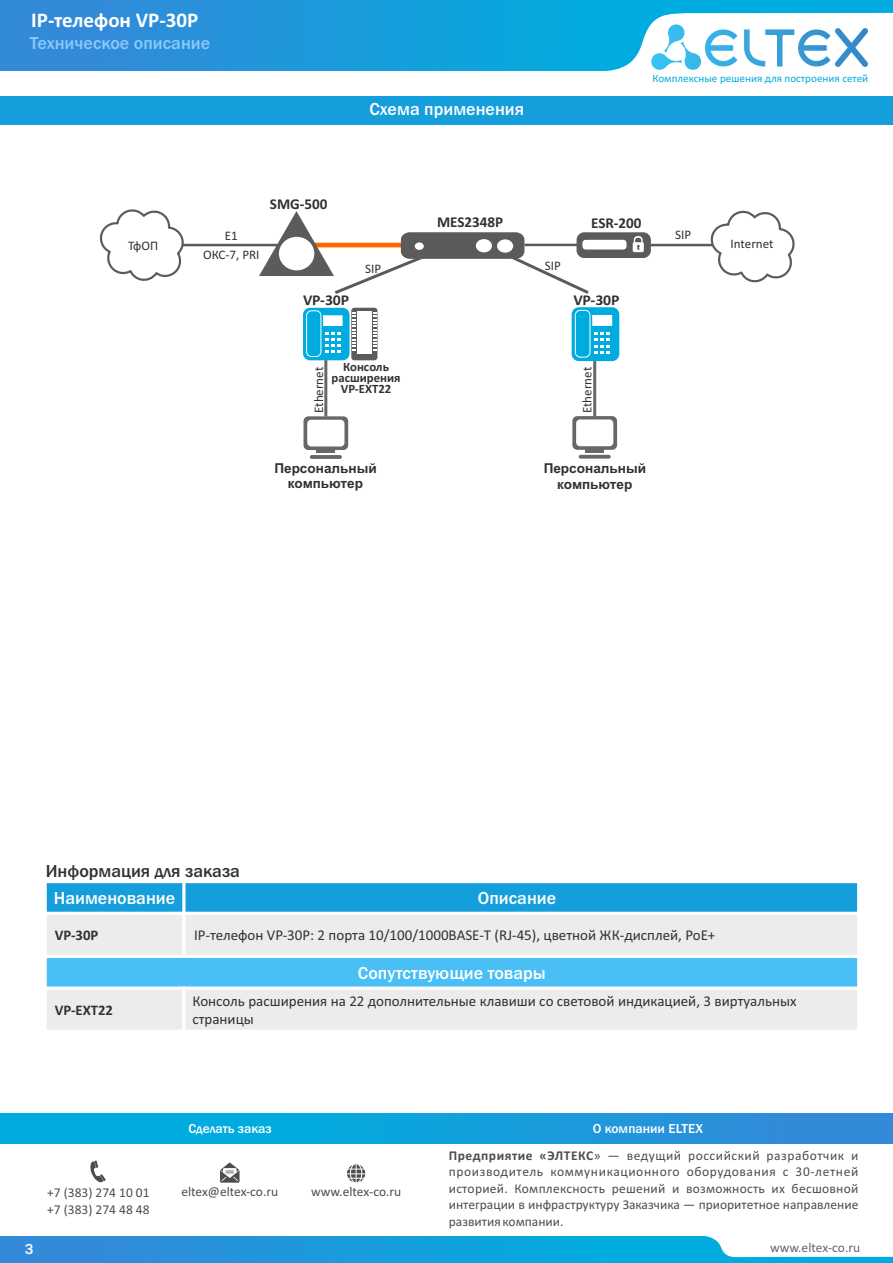
<style>
.page{position:relative;width:893px;height:1263px;background:#fff}
.page>*{position:absolute;margin:0;border:0;box-sizing:border-box;transform-origin:0 0}
.t1{font:700 21px "Calibri";color:#fff}
.t2{font:500 18px "Franklin Gothic";color:#fff}
.t3{font:500 18px "Franklin Gothic";color:#8ac9fc}
.t4{font:500 18px "Franklin Gothic";color:#313130}
.t5{font:700 15.15px "Calibri";color:#313130}
.t6{font:700 15.15px "Calibri";color:#313130;scale:1.04 1}
.t7{font:15px/18.3px "Calibri";color:#313130}
.t8{font:500 15px "Franklin Gothic";color:#fff}
.t9{font:700 14.7px "Calibri";color:#313130}
.t10{font:700 13.65px/15.1px "Arial";color:#313130;text-align:center}
.t11{font:13.5px/16.5px "Calibri";color:#4d4d4d;text-align:justify}
.t12{font:500 13.5px "Franklin Gothic";color:#fff}
.t13{font:13.5px "Calibri";color:#666}
.t14{font:13.05px "Calibri";color:#313130}
.t15{font:700 12.75px/10.9px "Calibri";color:#313130;text-align:center}
.t16{font:11.1px "Calibri";color:#00acdf}
.s1{font-weight:700}
</style>
<div class="page">
<div style="left:0;top:1236px;width:893px;height:27px;background:linear-gradient(to right,#3489d9,#00b4e0)"></div>
<div style="left:0;top:0;width:893px;height:71px;background:linear-gradient(to right,#3489d9,#00b4e0)"></div>
<svg style="left:589px;top:13px;width:304px;height:58px"></svg>
<svg style="left:703px;top:1236px;width:190px;height:21px"></svg>
<div style="left:0;top:96px;width:893px;height:28px;background:#159edc"></div>
<div style="left:0;top:1114px;width:893px;height:30px;background:linear-gradient(to right,#00b4e0,#3489d9)"></div>
<svg style="left:220px;top:1162px;width:20px;height:21px"></svg>
<div style="left:346px;top:1163px;width:20px;height:20px;background:#fff;border:1px solid #fff;border-radius:50%"></div>
<div style="left:350px;top:1163px;width:12px;height:20px;background:#f4f4f4;border:1px solid #fff;border-radius:50%"></div>
<svg style="left:346px;top:1164px;width:20px;height:19px"></svg>
<svg style="left:90px;top:1160px;width:16px;height:22px"></svg>
<div style="left:45px;top:881px;width:139px;height:32px;background:#159edc"></div>
<div style="left:184px;top:881px;width:675px;height:32px;background:#159edc"></div>
<div style="left:45px;top:913px;width:139px;height:43px;background:#ececec"></div>
<div style="left:184px;top:913px;width:675px;height:43px;background:#ececec"></div>
<div style="left:45px;top:956px;width:814px;height:32px;background:#49bff5"></div>
<div style="left:45px;top:988px;width:139px;height:43px;background:#ececec"></div>
<div style="left:184px;top:988px;width:675px;height:43px;background:#ececec"></div>
<hr style="left:44px;top:880px;width:3px;height:153px;background:#fff">
<hr style="left:182px;top:986px;width:3px;height:47px;background:#fff">
<hr style="left:182px;top:912px;width:3px;height:46px;background:#fff">
<hr style="left:182px;top:880px;width:3px;height:35px;background:#fff">
<hr style="left:857px;top:955px;width:3px;height:78px;background:#fff">
<hr style="left:857px;top:912px;width:3px;height:46px;background:#fff">
<hr style="left:857px;top:880px;width:3px;height:35px;background:#fff">
<hr style="left:44px;top:1030px;width:816px;height:3px;background:#fff">
<svg style="left:46px;top:986px;width:812px;height:4px;fill:#fff"></svg>
<hr style="left:44px;top:955px;width:816px;height:3px;background:#fff">
<hr style="left:44px;top:912px;width:141px;height:3px;background:#fff">
<hr style="left:182px;top:912px;width:678px;height:3px;background:#fff">
<hr style="left:44px;top:880px;width:816px;height:3px;background:#fff">
<hr style="left:651px;top:244px;width:66px;height:2px;background:#5b5b5b">
<svg style="left:708px;top:210px;width:87px;height:73px"></svg>
<svg style="left:99px;top:209px;width:88px;height:72px"></svg>
<hr style="left:183px;top:244px;width:95px;height:2px;background:#5b5b5b">
<svg style="left:303px;top:416px;width:45px;height:34px"></svg>
<hr style="left:317px;top:450px;width:18px;height:3px;background:#676767">
<hr style="left:310px;top:455px;width:32px;height:4px;background:#676767;border-radius:2px">
<hr style="left:324px;top:360px;width:3px;height:57px;background:#676767">
<svg style="left:351px;top:308px;width:26px;height:52px"></svg>
<div style="left:357px;top:311px;width:14px;height:42px;background:#fff"></div>
<svg style="left:303px;top:308px;width:53px;height:52px"></svg>
<svg style="left:373px;top:312px;width:3px;height:38px"></svg>
<svg style="left:572px;top:307px;width:47px;height:54px;background:#34bde5"></svg>
<svg style="left:572px;top:416px;width:45px;height:34px"></svg>
<hr style="left:586px;top:450px;width:18px;height:3px;background:#676767">
<svg style="left:579px;top:455px;width:32px;height:4px"></svg>
<hr style="left:593px;top:361px;width:3px;height:57px;background:#676767">
<svg style="left:259px;top:211px;width:392px;height:83px"></svg>
<h1 class="t1" style="left:31px;top:11px;width:169px">IP-телефон VP-30P</h1>
<h2 class="t3" style="left:30px;top:36px;width:182px">Техническое описание</h2>
<h2 class="t2" style="left:369px;top:103px;width:156px">Схема применения</h2>
<p class="t16" style="left:652px;top:73px;width:217px">Комплексные решения для построения сетей</p>
<p class="t14" style="left:128px;top:240px;width:32px">ТфОП</p>
<p class="t14" style="left:225px;top:230px;width:15px">E1</p>
<p class="t14" style="left:203px;top:249px;width:58px">ОКС-7, PRI</p>
<p class="t5" style="left:270px;top:198px;width:59px">SMG-500</p>
<p class="t6" style="left:303px;top:293px;width:46px">VP-30P</p>
<p class="t14" style="left:365px;top:263px;width:18px">SIP</p>
<p class="t5" style="left:437px;top:216px;width:68px">MES2348P</p>
<p class="t14" style="left:545px;top:260px;width:18px">SIP</p>
<p class="t5" style="left:591px;top:217px;width:52px">ESR-200</p>
<p class="t6" style="left:574px;top:293px;width:46px;rotate:1deg">VP-30P</p>
<p class="t14" style="left:313px;top:413px;width:48px;rotate:-90deg">Ethernet</p>
<p class="t15" style="left:332px;top:362px;width:70px">Консоль расширения<br>VP-EXT22</p>
<p class="t14" style="left:582px;top:413px;width:48px;rotate:-90deg">Ethernet</p>
<p class="t10" style="left:274px;top:462px;width:104px">Персональный компьютер</p>
<p class="t10" style="left:544px;top:462px;width:104px">Персональный компьютер</p>
<p class="t14" style="left:675px;top:230px;width:18px">SIP</p>
<p class="t14" style="left:731px;top:238px;width:45px">Internet</p>
<h2 class="t4" style="left:46px;top:864px;width:196px">Информация для заказа</h2>
<h2 class="t2" style="left:54px;top:891px;width:123px">Наименование</h2>
<h2 class="t2" style="left:478px;top:891px;width:80px">Описание</h2>
<p class="t9" style="left:55px;top:929px;width:45px">VP-30P</p>
<p class="t7" style="left:194px;top:927px;width:523px">IP-телефон VP-30P: 2 порта 10/100/1000BASE-T (RJ-45), цветной ЖК-дисплей, PoE+</p>
<h2 class="t2" style="left:358px;top:966px;width:189px">Сопутствующие товары</h2>
<p class="t9" style="left:55px;top:1004px;width:60px">VP-EXT22</p>
<p class="t7" style="left:192px;top:993px;width:606px">Консоль расширения на 22 дополнительные клавиши со световой индикацией, 3 виртуальных страницы</p>
<p class="t12" style="left:188px;top:1123px;width:85px">Сделать заказ</p>
<p class="t8" style="left:25px;top:1243px;width:10px">3</p>
<p class="t11" style="left:47px;top:1185px;width:104px">+7 (383) 274 10 01 +7 (383) 274 48 48</p>
<p class="t11" style="left:181px;top:1184px;width:98px">eltex@eltex-co.ru</p>
<p class="t11" style="left:311px;top:1184px;width:92px">www.eltex-co.ru</p>
<p class="t12" style="left:593px;top:1123px;width:112px">О компании ELTEX</p>
<p class="t11" style="left:449px;top:1148px;width:411px"><span class="s1">Предприятие «ЭЛТЕКС</span>» — ведущий российский разработчик и производитель коммуникационного оборудования с 30-летней историей. Комплексность решений и возможность их бесшовной интеграции в инфраструктуру Заказчика — приоритетное направление развития компании.</p>
<p class="t13" style="left:770px;top:1242px;width:92px">www.eltex-co.ru</p>
</div>
